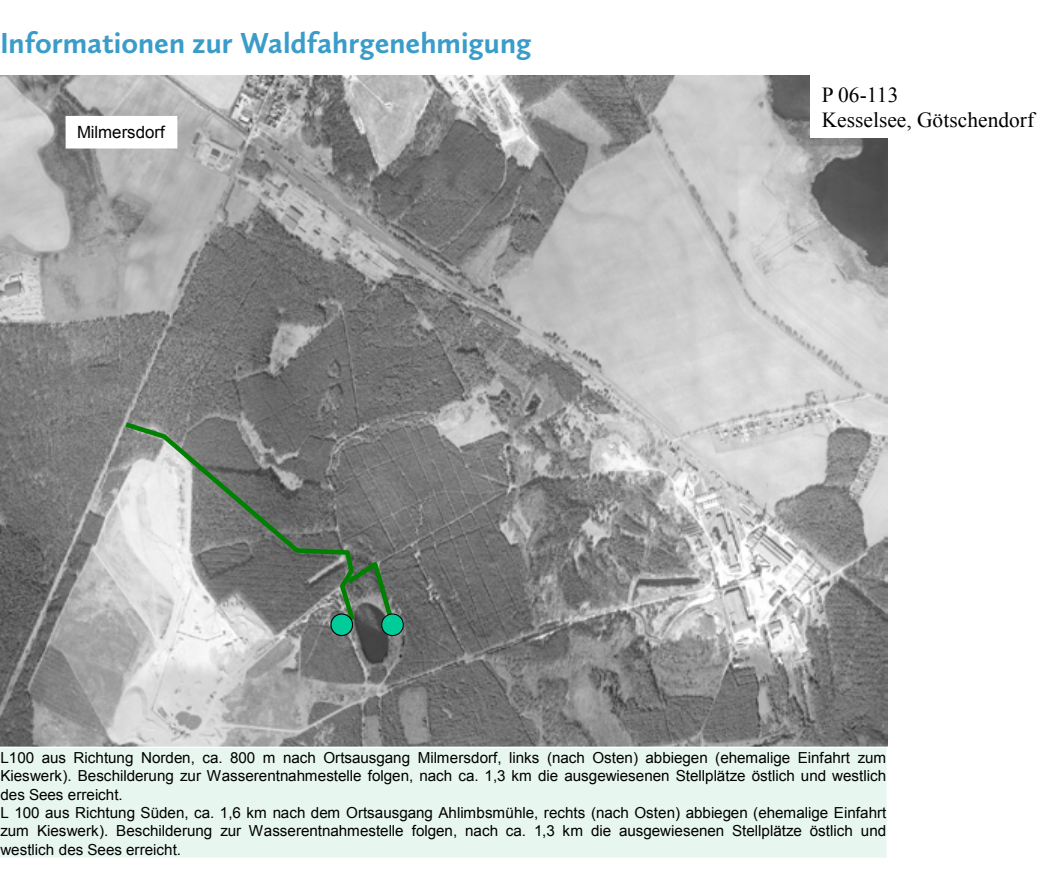
<style>
.page{position:relative;width:1058px;height:885px;background:#fff}
.page>*{position:absolute;margin:0;border:0;box-sizing:border-box;transform-origin:0 0}
.t1{font:700 30px "Calluna Sans";color:#3a9cc9}
.t2{font:21.45px/25.7px "Times New Roman";letter-spacing:.005em;color:#000}
.t3{font:16.8px "Arial";color:#000}
.t4{font:15.15px/18.3px "Arial";color:#000}
</style>
<div class="page">
<img style="left:1px;top:75px;width:886px;height:672px">
<svg style="left:120px;top:419px;width:238px;height:206px;background:#919591"></svg>
<svg style="left:343px;top:557px;width:55px;height:73px;background:#586f58"></svg>
<div style="left:331px;top:614px;width:21px;height:22px;background:#0c9;border-radius:50%"></div>
<div style="left:330px;top:613px;width:23px;height:23px;border:1px solid #000;border-radius:50%"></div>
<div style="left:382px;top:614px;width:21px;height:22px;background:#0c9;border-radius:50%"></div>
<div style="left:381px;top:614px;width:22px;height:22px;border:1px solid #000;border-radius:50%"></div>
<div style="left:810px;top:75px;width:236px;height:63px;background:#fff"></div>
<div style="left:66px;top:117px;width:111px;height:31px;background:#fff"></div>
<div style="left:66px;top:116px;width:111px;height:33px;border:1px solid #fff"></div>
<div style="left:0;top:747px;width:887px;height:111px;background:#e7f6ef"></div>
<hr style="left:0;top:747px;width:1px;height:112px;background:#fff">
<hr style="left:886px;top:747px;width:2px;height:112px;background:#fff">
<hr style="left:0;top:747px;width:888px;height:1px;background:#fff">
<h1 class="t1" style="left:0;top:24px;width:533px">Informationen zur Waldfahrgenehmigung</h1>
<p class="t3" style="left:77px;top:121px;width:89px">Milmersdorf</p>
<h2 class="t2" style="left:821px;top:81px;width:214px">P 06-113<br>Kesselsee, Götschendorf</h2>
<p class="t4" style="left:0;top:749px;width:887px">L100 aus Richtung Norden, ca. 800 m nach Ortsausgang Milmersdorf, links (nach Osten) abbiegen (ehemalige Einfahrt zum Kieswerk). Beschilderung zur Wasserentnahmestelle folgen, nach ca. 1,3 km die ausgewiesenen Stellplätze östlich und westlich des Sees erreicht.<br>L 100 aus Richtung Süden, ca. 1,6 km nach dem Ortsausgang Ahlimbsmühle, rechts (nach Osten) abbiegen (ehemalige Einfahrt zum Kieswerk). Beschilderung zur Wasserentnahmestelle folgen, nach ca. 1,3 km die ausgewiesenen Stellplätze östlich und westlich des Sees erreicht.</p>
</div>
